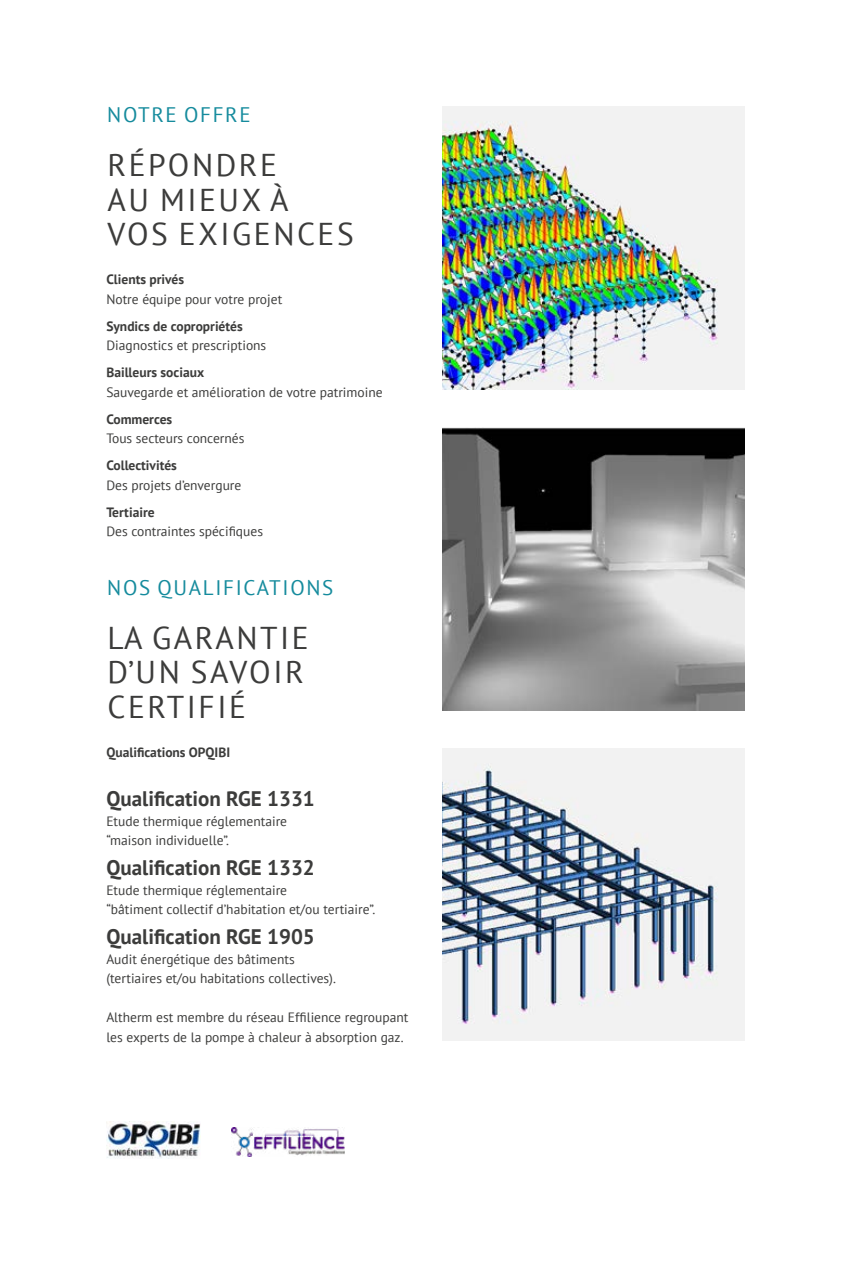
<style>
.page{position:relative;width:851px;height:1263px;background:#fff}
.page>*{position:absolute;margin:0;border:0;box-sizing:border-box;transform-origin:0 0}
.t1{font:31.5px/34.5px "PT Sans";letter-spacing:.08em;color:#3c3c3b}
.t2{font:700 21px "PT Sans";color:#3c3c3b}
.t3{font:21px "PT Sans";letter-spacing:.08em;color:#158b9d}
.t4{font:13.5px/19.5px "PT Sans";color:#3c3c3b}
.t5{font:700 13.5px "PT Sans";color:#3c3c3b}
</style>
<div class="page">
<img style="left:106px;top:1122px;width:94px;height:37px">
<img style="left:232px;top:1128px;width:112px;height:28px">
<img style="left:442px;top:106px;width:302px;height:283px">
<img style="left:442px;top:748px;width:302px;height:293px">
<img style="left:442px;top:427px;width:302px;height:283px">
<h2 class="t3" style="left:107px;top:101px;width:145px">NOTRE OFFRE</h2>
<h1 class="t1" style="left:108px;top:147px;width:247px">RÉPONDRE<br>AU MIEUX À<br>VOS EXIGENCES</h1>
<p class="t5" style="left:106px;top:270px;width:79px">Clients privés</p>
<p class="t4" style="left:106px;top:289px;width:177px">Notre équipe pour votre projet</p>
<p class="t5" style="left:106px;top:317px;width:138px">Syndics de copropriétés</p>
<p class="t4" style="left:106px;top:335px;width:161px">Diagnostics et prescriptions</p>
<p class="t5" style="left:106px;top:363px;width:99px">Bailleurs sociaux</p>
<p class="t4" style="left:106px;top:382px;width:278px">Sauvegarde et amélioration de votre patrimoine</p>
<p class="t5" style="left:106px;top:410px;width:67px">Commerces</p>
<p class="t4" style="left:106px;top:428px;width:140px">Tous secteurs concernés</p>
<p class="t5" style="left:106px;top:456px;width:72px">Collectivités</p>
<p class="t4" style="left:106px;top:475px;width:136px">Des projets d’envergure</p>
<p class="t5" style="left:106px;top:503px;width:50px">Tertiaire</p>
<p class="t4" style="left:106px;top:521px;width:158px">Des contraintes spécifiques</p>
<h2 class="t3" style="left:107px;top:574px;width:228px">NOS QUALIFICATIONS</h2>
<h1 class="t1" style="left:108px;top:620px;width:202px">LA GARANTIE<br>D’UN SAVOIR<br>CERTIFIÉ</h1>
<p class="t5" style="left:106px;top:743px;width:125px">Qualifications OPQIBI</p>
<h2 class="t2" style="left:106px;top:785px;width:210px">Qualification RGE 1331</h2>
<p class="t4" style="left:106px;top:811px;width:182px">Etude thermique réglementaire “maison individuelle”.</p>
<h2 class="t2" style="left:106px;top:854px;width:210px">Qualification RGE 1332</h2>
<p class="t4" style="left:106px;top:880px;width:270px">Etude thermique réglementaire<br>“bâtiment collectif d’habitation et/ou tertiaire”.</p>
<h2 class="t2" style="left:106px;top:923px;width:210px">Qualification RGE 1905</h2>
<p class="t4" style="left:106px;top:949px;width:231px">Audit énergétique des bâtiments (tertiaires et/ou habitations collectives).</p>
<p class="t4" style="left:106px;top:1007px;width:303px">Altherm est membre du réseau Effilience regroupant les experts de la pompe à chaleur à absorption gaz.</p>
</div>
